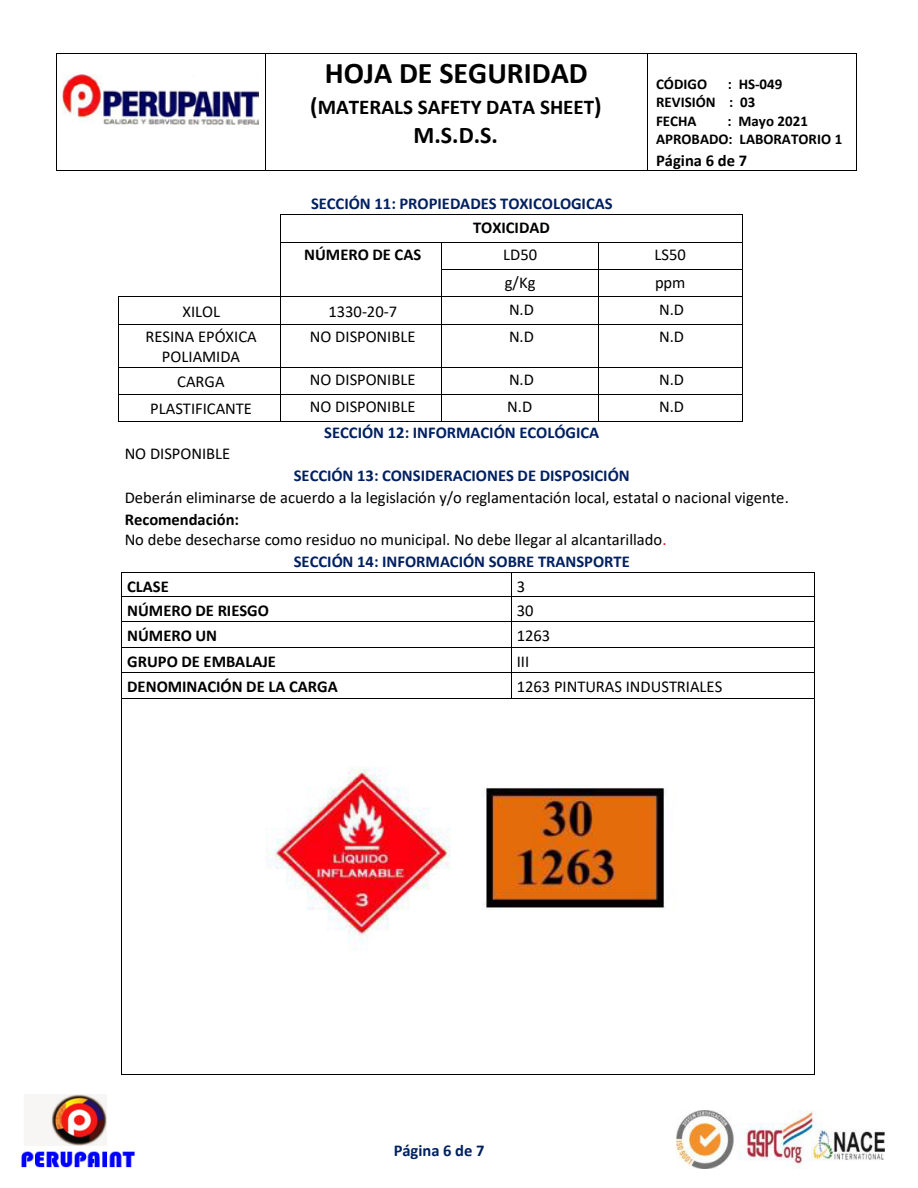
<style>
.page{position:relative;width:918px;height:1188px;background:#fff}
.page>*{position:absolute;margin:0;border:0;box-sizing:border-box;transform-origin:0 0}
.t1{font:700 30px "Calibri";color:#000}
.t2{font:700 24px "Calibri";color:#000}
.t3{font:700 21px "Calibri";color:#000}
.t4{font:16.5px/20.1px "Calibri";color:#000;text-align:center}
.t5{font:700 16.5px "Calibri";color:#002060}
.t6{font:700 16.5px "Calibri";color:#000}
.t7{font:700 15px/18.3px "Calibri";color:#000}
.s1{font-size:24px}
.s2{font-weight:700}
.s3{color:#f00}
</style>
<div class="page">
<img style="left:21px;top:1094px;width:114px;height:74px">
<img style="left:676px;top:1111px;width:208px;height:57px">
<hr style="left:57px;top:54px;width:208px;height:1px;background:#000">
<hr style="left:265px;top:54px;width:383px;height:1px;background:#000">
<hr style="left:648px;top:54px;width:208px;height:1px;background:#000">
<hr style="left:56px;top:54px;width:1px;height:117px;background:#000">
<hr style="left:57px;top:171px;width:208px;height:1px;background:#000">
<hr style="left:265px;top:54px;width:1px;height:117px;background:#000">
<hr style="left:265px;top:171px;width:383px;height:1px;background:#000">
<hr style="left:648px;top:54px;width:1px;height:117px;background:#000">
<hr style="left:648px;top:171px;width:208px;height:1px;background:#000">
<hr style="left:856px;top:54px;width:1px;height:117px;background:#000">
<img style="left:63px;top:75px;width:195px;height:49px">
<hr style="left:281px;top:215px;width:461px;height:1px;background:#000">
<hr style="left:281px;top:242px;width:160px;height:1px;background:#000">
<hr style="left:442px;top:242px;width:156px;height:1px;background:#000">
<hr style="left:598px;top:242px;width:144px;height:1px;background:#000">
<hr style="left:442px;top:269px;width:156px;height:1px;background:#000">
<hr style="left:598px;top:269px;width:144px;height:1px;background:#000">
<hr style="left:120px;top:297px;width:160px;height:1px;background:#000">
<hr style="left:281px;top:297px;width:160px;height:1px;background:#000">
<hr style="left:442px;top:297px;width:156px;height:1px;background:#000">
<hr style="left:598px;top:297px;width:144px;height:1px;background:#000">
<svg style="left:118px;top:297px;width:1px;height:29px"></svg>
<hr style="left:119px;top:324px;width:161px;height:1px;background:#000">
<svg style="left:280px;top:215px;width:1px;height:111px"></svg>
<hr style="left:281px;top:324px;width:160px;height:1px;background:#000">
<hr style="left:442px;top:324px;width:156px;height:1px;background:#000">
<svg style="left:598px;top:243px;width:1px;height:83px"></svg>
<hr style="left:598px;top:324px;width:144px;height:1px;background:#000">
<svg style="left:742px;top:215px;width:1px;height:111px"></svg>
<hr style="left:118px;top:326px;width:1px;height:41px;background:#000">
<hr style="left:280px;top:326px;width:1px;height:41px;background:#000">
<hr style="left:442px;top:326px;width:1px;height:41px;background:#000">
<hr style="left:598px;top:326px;width:1px;height:41px;background:#000">
<hr style="left:742px;top:326px;width:1px;height:41px;background:#000">
<hr style="left:119px;top:367px;width:161px;height:1px;background:#000">
<hr style="left:281px;top:367px;width:160px;height:1px;background:#000">
<hr style="left:442px;top:367px;width:156px;height:1px;background:#000">
<hr style="left:598px;top:367px;width:144px;height:1px;background:#000">
<hr style="left:119px;top:394px;width:161px;height:1px;background:#000">
<hr style="left:281px;top:394px;width:160px;height:1px;background:#000">
<hr style="left:442px;top:394px;width:156px;height:1px;background:#000">
<hr style="left:598px;top:394px;width:144px;height:1px;background:#000">
<svg style="left:118px;top:367px;width:1px;height:55px"></svg>
<hr style="left:119px;top:421px;width:161px;height:1px;background:#000">
<svg style="left:280px;top:367px;width:1px;height:55px"></svg>
<hr style="left:281px;top:421px;width:160px;height:1px;background:#000">
<hr style="left:442px;top:421px;width:156px;height:1px;background:#000">
<svg style="left:598px;top:368px;width:1px;height:53px"></svg>
<hr style="left:598px;top:421px;width:144px;height:1px;background:#000">
<svg style="left:742px;top:367px;width:1px;height:55px"></svg>
<hr style="left:122px;top:573px;width:389px;height:1px;background:#000">
<hr style="left:511px;top:573px;width:303px;height:1px;background:#000">
<hr style="left:122px;top:597px;width:389px;height:1px;background:#000">
<hr style="left:511px;top:597px;width:303px;height:1px;background:#000">
<hr style="left:122px;top:621px;width:389px;height:1px;background:#000">
<hr style="left:511px;top:621px;width:303px;height:1px;background:#000">
<hr style="left:122px;top:647px;width:389px;height:1px;background:#000">
<hr style="left:511px;top:647px;width:303px;height:1px;background:#000">
<hr style="left:122px;top:673px;width:389px;height:1px;background:#000">
<hr style="left:511px;top:673px;width:303px;height:1px;background:#000">
<svg style="left:121px;top:573px;width:1px;height:129px"></svg>
<hr style="left:122px;top:698px;width:389px;height:1px;background:#000">
<svg style="left:511px;top:574px;width:1px;height:124px"></svg>
<hr style="left:511px;top:698px;width:303px;height:1px;background:#000">
<svg style="left:814px;top:573px;width:1px;height:129px"></svg>
<hr style="left:121px;top:702px;width:1px;height:372px;background:#000">
<hr style="left:122px;top:1074px;width:692px;height:1px;background:#000">
<hr style="left:814px;top:702px;width:1px;height:372px;background:#000">
<img style="left:266px;top:767px;width:400px;height:184px">
<h1 class="t1" style="left:325px;top:52px;width:264px">HOJA DE SEGURIDAD</h1>
<p class="t3" style="left:310px;top:92px;width:293px"><span class="s1">(</span>MATERALS SAFETY DATA SHEET<span class="s1">)</span></p>
<h2 class="t2" style="left:414px;top:118px;width:86px">M.S.D.S.</h2>
<p class="t7" style="left:656px;top:75px;width:53px">CÓDIGO</p>
<p class="t7" style="left:656px;top:75px;width:128px;text-indent:72px">: HS-049<br>REVISIÓN : 03<br>FECHA</p>
<p class="t7" style="left:656px;top:111px;width:188px;text-indent:71px">: Mayo 2021<br>APROBADO: LABORATORIO 1</p>
<p class="t6" style="left:656px;top:149px;width:93px">Página 6 de 7</p>
<p class="t5" style="left:311px;top:191px;width:303px">SECCIÓN 11: PROPIEDADES TOXICOLOGICAS</p>
<p class="t6" style="left:473px;top:216px;width:78px">TOXICIDAD</p>
<p class="t6" style="left:304px;top:243px;width:119px">NÚMERO DE CAS</p>
<p class="t4" style="left:503px;top:244px;width:35px">LD50</p>
<p class="t4" style="left:655px;top:244px;width:33px">LS50</p>
<p class="t4" style="left:505px;top:272px;width:32px">g/Kg</p>
<p class="t4" style="left:655px;top:272px;width:32px">ppm</p>
<p class="t4" style="left:182px;top:301px;width:39px">XILOL</p>
<p class="t4" style="left:328px;top:301px;width:70px">1330-20-7</p>
<p class="t4" style="left:509px;top:299px;width:26px">N.D</p>
<p class="t4" style="left:659px;top:299px;width:26px">N.D</p>
<p class="t4" style="left:145px;top:326px;width:113px">RESINA EPÓXICA<br>POLIAMIDA</p>
<p class="t4" style="left:310px;top:326px;width:107px">NO DISPONIBLE</p>
<p class="t4" style="left:509px;top:326px;width:26px">N.D</p>
<p class="t4" style="left:659px;top:326px;width:26px">N.D</p>
<p class="t4" style="left:177px;top:372px;width:49px">CARGA</p>
<p class="t4" style="left:310px;top:369px;width:107px">NO DISPONIBLE</p>
<p class="t4" style="left:509px;top:369px;width:26px">N.D</p>
<p class="t4" style="left:659px;top:369px;width:26px">N.D</p>
<p class="t4" style="left:150px;top:399px;width:103px">PLASTIFICANTE</p>
<p class="t4" style="left:310px;top:396px;width:107px">NO DISPONIBLE</p>
<p class="t4" style="left:507px;top:396px;width:26px">N.D</p>
<p class="t4" style="left:659px;top:396px;width:26px">N.D</p>
<p class="t5" style="left:324px;top:420px;width:276px">SECCIÓN 12: INFORMACIÓN ECOLÓGICA</p>
<p class="t4" style="left:125px;top:443px;width:107px">NO DISPONIBLE</p>
<p class="t5" style="left:294px;top:464px;width:338px">SECCIÓN 13: CONSIDERACIONES DE DISPOSICIÓN</p>
<p class="t4" style="left:125px;top:487px;width:666px">Deberán eliminarse de acuerdo a la legislación y/o reglamentación local, estatal o nacional vigente.</p>
<p class="t4" style="left:125px;top:509px;width:543px;text-align:left"><span class="s2">Recomendación:<br></span>No debe desecharse como residuo no municipal. No debe llegar al alcantarillado<span class="s3">.</span></p>
<p class="t5" style="left:294px;top:549px;width:338px">SECCIÓN 14: INFORMACIÓN SOBRE TRANSPORTE</p>
<p class="t6" style="left:127px;top:575px;width:43px">CLASE</p>
<p class="t4" style="left:517px;top:576px;width:10px">3</p>
<p class="t6" style="left:127px;top:599px;width:143px">NÚMERO DE RIESGO</p>
<p class="t4" style="left:517px;top:600px;width:18px">30</p>
<p class="t6" style="left:127px;top:624px;width:92px">NÚMERO UN</p>
<p class="t4" style="left:517px;top:625px;width:35px">1263</p>
<p class="t6" style="left:127px;top:650px;width:150px">GRUPO DE EMBALAJE</p>
<p class="t4" style="left:517px;top:651px;width:14px">III</p>
<p class="t6" style="left:127px;top:675px;width:212px">DENOMINACIÓN DE LA CARGA</p>
<p class="t4" style="left:517px;top:676px;width:207px">1263 PINTURAS INDUSTRIALES</p>
<p class="t5" style="left:394px;top:1139px;width:92px">Página 6 de 7</p>
</div>
